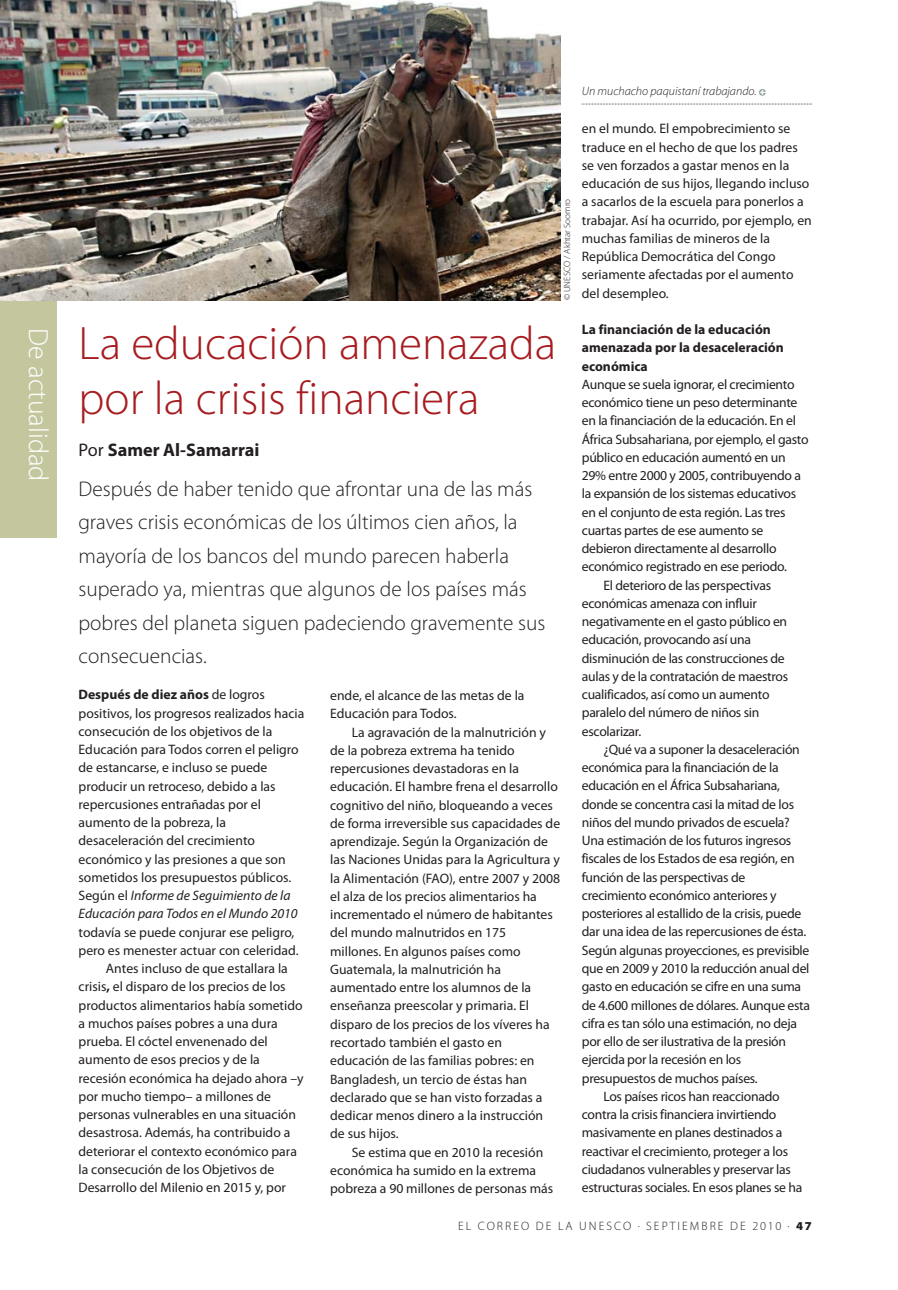
<style>
.page{position:relative;width:898px;height:1290px;background:#fff}
.page>*{position:absolute;margin:0;border:0;box-sizing:border-box;transform-origin:0 0}
.t1{font:300 47.07px/54.8px "Myriad Pro";color:#a71c20}
.t2{font:300 27.65px "Myriad Pro";color:#fff}
.t3{font:300 21.35px/33.4px "Myriad Pro";color:#231f20}
.t4{font:700 18.2px "Myriad Pro";color:#231f20}
.t5{font:13.65px/18.2px "Myriad Pro";color:#231f20}
.t6{font:13.65px "Myriad Pro";letter-spacing:-.02em;color:#231f20}
.t7{font:700 13.65px/18.2px "Myriad Pro";color:#231f20}
.t8{font:300 12.25px "Myriad Pro";letter-spacing:.17em;color:#231f20}
.t9{font:italic 300 12.25px "Myriad Pro";color:#231f20}
.t10{font:300 9.1px "Myriad Pro";color:#231f20}
.s1{font-family:"Officina Display ITC Arrows";font-weight:400;font-style:normal;font-size:10.67px;color:#8e9f9c}
.s2{font-weight:900}
.s3{font-weight:400}
.s4{font-weight:700}
.s5{font-style:italic}
</style>
<div class="page">
<div style="left:0;top:301px;width:57px;height:237px;background:#c4c79d"></div>
<img style="left:0;top:0;width:560px;height:301px">
<svg style="left:581px;top:104px;width:231px;height:1px"></svg>
<h2 class="t2" style="left:50px;top:328px;width:155px;rotate:90deg">De actualidad</h2>
<p class="t9" style="left:582px;top:86px;width:186px">Un muchacho paquistaní trabajando. <span class="s1">J</span></p>
<p class="t5" style="left:582px;top:121px;width:231px">en el mundo. El empobrecimiento se traduce en el hecho de que los padres se ven forzados a gastar menos en la educación de sus hijos, llegando incluso a sacarlos de la escuela para ponerlos a trabajar. Así ha ocurrido, por ejemplo, en muchas familias de mineros de la República Democrática del Congo seriamente afectadas por el aumento del desempleo.</p>
<p class="t7" style="left:582px;top:321px;width:204px">La financiación de la educación amenazada por la desaceleración económica</p>
<p class="t6" style="left:582px;top:379px;width:214px">Aunque se suela ignorar, el crecimiento</p>
<p class="t6" style="left:582px;top:397px;width:217px">económico tiene un peso determinante</p>
<p class="t6" style="left:582px;top:415px;width:216px">en la financiación de la educación. En el</p>
<p class="t6" style="left:582px;top:433px;width:228px">África Subsahariana, por ejemplo, el gasto</p>
<p class="t6" style="left:582px;top:452px;width:205px">público en educación aumentó en un</p>
<p class="t6" style="left:582px;top:470px;width:221px">29% entre 2000 y 2005, contribuyendo a</p>
<p class="t6" style="left:582px;top:488px;width:216px">la expansión de los sistemas educativos</p>
<p class="t6" style="left:582px;top:506px;width:205px">en el conjunto de esta región. Las tres</p>
<p class="t6" style="left:582px;top:525px;width:183px">cuartas partes de ese aumento se</p>
<p class="t6" style="left:582px;top:543px;width:196px">debieron directamente al desarrollo</p>
<p class="t6" style="left:582px;top:561px;width:207px">económico registrado en ese periodo.</p>
<p class="t6" style="left:603px;top:579px;width:169px">El deterioro de las perspectivas</p>
<p class="t6" style="left:582px;top:598px;width:177px">económicas amenaza con influir</p>
<p class="t6" style="left:582px;top:616px;width:207px">negativamente en el gasto público en</p>
<p class="t6" style="left:582px;top:634px;width:171px">educación, provocando así una</p>
<p class="t6" style="left:582px;top:652px;width:204px">disminución de las construcciones de</p>
<p class="t6" style="left:582px;top:671px;width:208px">aulas y de la contratación de maestros</p>
<p class="t6" style="left:582px;top:689px;width:189px">cualificados, así como un aumento</p>
<p class="t6" style="left:582px;top:707px;width:179px">paralelo del número de niños sin</p>
<p class="t6" style="left:582px;top:725px;width:61px">escolarizar.</p>
<p class="t6" style="left:603px;top:744px;width:198px">¿Qué va a suponer la desaceleración</p>
<p class="t6" style="left:582px;top:762px;width:198px">económica para la financiación de la</p>
<p class="t6" style="left:582px;top:780px;width:200px">educación en el África Subsahariana,</p>
<p class="t6" style="left:582px;top:798px;width:214px">donde se concentra casi la mitad de los</p>
<p class="t6" style="left:582px;top:817px;width:209px">niños del mundo privados de escuela?</p>
<p class="t6" style="left:582px;top:835px;width:211px">Una estimación de los futuros ingresos</p>
<p class="t6" style="left:582px;top:853px;width:214px">fiscales de los Estados de esa región, en</p>
<p class="t6" style="left:582px;top:871px;width:165px">función de las perspectivas de</p>
<p class="t6" style="left:582px;top:890px;width:196px">crecimiento económico anteriores y</p>
<p class="t6" style="left:582px;top:908px;width:221px">posteriores al estallido de la crisis, puede</p>
<p class="t6" style="left:582px;top:926px;width:226px">dar una idea de las repercusiones de ésta.</p>
<p class="t6" style="left:582px;top:944px;width:229px">Según algunas proyecciones, es previsible</p>
<p class="t6" style="left:582px;top:963px;width:229px">que en 2009 y 2010 la reducción anual del</p>
<p class="t6" style="left:582px;top:981px;width:221px">gasto en educación se cifre en una suma</p>
<p class="t6" style="left:582px;top:999px;width:230px">de 4.600 millones de dólares. Aunque esta</p>
<p class="t6" style="left:582px;top:1017px;width:217px">cifra es tan sólo una estimación, no deja</p>
<p class="t6" style="left:582px;top:1036px;width:206px">por ello de ser ilustrativa de la presión</p>
<p class="t6" style="left:582px;top:1054px;width:161px">ejercida por la recesión en los</p>
<p class="t6" style="left:582px;top:1072px;width:177px">presupuestos de muchos países.</p>
<p class="t6" style="left:603px;top:1090px;width:178px">Los países ricos han reaccionado</p>
<p class="t6" style="left:582px;top:1109px;width:196px">contra la crisis financiera invirtiendo</p>
<p class="t6" style="left:582px;top:1127px;width:202px">masivamente en planes destinados a</p>
<p class="t6" style="left:582px;top:1145px;width:208px">reactivar el crecimiento, proteger a los</p>
<p class="t6" style="left:582px;top:1163px;width:211px">ciudadanos vulnerables y preservar las</p>
<p class="t6" style="left:582px;top:1182px;width:222px">estructuras sociales. En esos planes se ha</p>
<p class="t8" style="left:458px;top:1221px;width:355px">EL CORREO DE LA UNESCO . SEPTIEMBRE DE 2010 . <span class="s2">47</span></p>
<p class="t10" style="left:563px;top:300px;width:103px;rotate:-90deg">© UNESCO / Akhtar Soomro</p>
<h1 class="t1" style="left:79px;top:319px;width:479px">La educación amenazada por la crisis financiera</h1>
<h3 class="t4" style="left:79px;top:442px;width:182px"><span class="s3">Por</span> Samer Al-Samarrai</h3>
<p class="t3" style="left:79px;top:473px;width:468px">Después de haber tenido que afrontar una de las más graves crisis económicas de los últimos cien años, la mayoría de los bancos del mundo parecen haberla superado ya, mientras que algunos de los países más pobres del planeta siguen padeciendo gravemente sus consecuencias.</p>
<p class="t5" style="left:79px;top:686px;width:227px"><span class="s4">Después de diez años</span> de logros positivos, los progresos realizados hacia consecución de los objetivos de la Educación para Todos corren el peligro de estancarse, e incluso se puede producir un retroceso, debido a las repercusiones entrañadas por el aumento de la pobreza, la desaceleración del crecimiento económico y las presiones a que son sometidos los presupuestos públicos.<br>Según el <span class="s5">Informe de Seguimiento de la Educación para Todos en el Mundo 2010</span></p>
<p class="t5" style="left:79px;top:924px;width:217px">todavía se puede conjurar ese peligro,</p>
<p class="t5" style="left:79px;top:942px;width:221px">pero es menester actuar con celeridad.</p>
<p class="t5" style="left:106px;top:960px;width:183px">Antes incluso de que estallara la</p>
<p class="t5" style="left:79px;top:978px;width:209px">crisis<span class="s4">,</span> el disparo de los precios de los</p>
<p class="t5" style="left:79px;top:997px;width:225px">productos alimentarios había sometido</p>
<p class="t5" style="left:79px;top:1015px;width:201px">a muchos países pobres a una dura</p>
<p class="t5" style="left:79px;top:1033px;width:191px">prueba. El cóctel envenenado del</p>
<p class="t5" style="left:79px;top:1051px;width:183px">aumento de esos precios y de la</p>
<p class="t5" style="left:79px;top:1070px;width:227px">recesión económica ha dejado ahora –y</p>
<p class="t5" style="left:79px;top:1088px;width:194px">por mucho tiempo– a millones de</p>
<p class="t5" style="left:79px;top:1106px;width:219px">personas vulnerables en una situación</p>
<p class="t5" style="left:79px;top:1124px;width:213px">desastrosa. Además, ha contribuido a</p>
<p class="t5" style="left:79px;top:1143px;width:220px">deteriorar el contexto económico para</p>
<p class="t5" style="left:79px;top:1161px;width:197px">la consecución de los Objetivos de</p>
<p class="t5" style="left:79px;top:1179px;width:209px">Desarrollo del Milenio en 2015 y, por</p>
<p class="t5" style="left:330px;top:687px;width:196px">ende, el alcance de las metas de la<br>Educación para Todos.</p>
<p class="t5" style="left:330px;top:724px;width:231px;text-indent:22px">La agravación de la malnutrición y de la pobreza extrema ha tenido repercusiones devastadoras en la educación. El hambre frena el desarrollo cognitivo del niño, bloqueando a veces de forma irreversible sus capacidades de aprendizaje. Según la Organización de las Naciones Unidas para la Agricultura y la Alimentación (FAO), entre 2007 y 2008 el alza de los precios alimentarios ha incrementado el número de habitantes del mundo malnutridos en 175 millones. En algunos países como Guatemala, la malnutrición ha aumentado entre los alumnos de la enseñanza preescolar y primaria. El disparo de los precios de los víveres ha recortado también el gasto en educación de las familias pobres: en Bangladesh, un tercio de éstas han declarado que se han visto forzadas a dedicar menos dinero a la instrucción de sus hijos.</p>
<p class="t5" style="left:330px;top:1144px;width:225px;text-indent:22px">Se estima que en 2010 la recesión económica ha sumido en la extrema pobreza a 90 millones de personas más</p>
</div>
